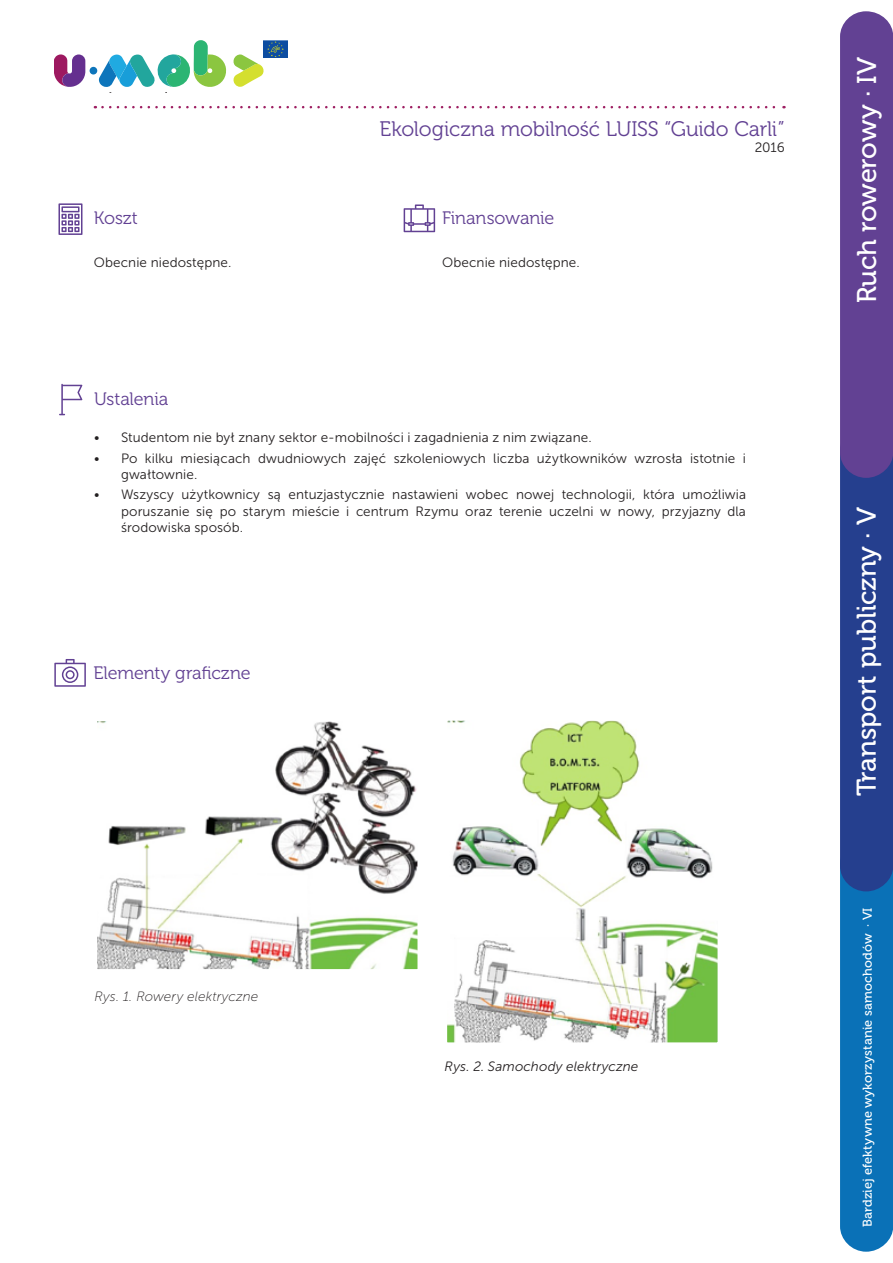
<style>
.page{position:relative;width:893px;height:1263px;background:#fff}
.page>*{position:absolute;margin:0;border:0;box-sizing:border-box;transform-origin:0 0}
.t1{font:27px "Museo 500";letter-spacing:-.01em;color:#fff}
.t2{font:21px "Museo 300";letter-spacing:-.01em;color:#624193}
.t3{font:18px "Museo 300";letter-spacing:-.01em;color:#624193}
.t4{font:13.5px/16.2px "Museo Sans 300";letter-spacing:.005em;color:#231f20}
.t5{font:italic 13.5px "Museo Sans 300";letter-spacing:.01em;color:#231f20}
.t6{font:italic 13.5px "Museo Sans 100";letter-spacing:.01em;color:#231f20}
.t7{font:12.75px "Museo 500";letter-spacing:.01em;color:#fff}
</style>
<div class="page">
<svg style="left:54px;top:54px;width:31px;height:33px"></svg>
<svg style="left:233px;top:54px;width:31px;height:33px"></svg>
<div style="left:90px;top:67px;width:7px;height:8px;background:#0d75bb;border-radius:50%"></div>
<img style="left:263px;top:40px;width:25px;height:18px">
<svg style="left:99px;top:40px;width:128px;height:53px"></svg>
<svg style="left:59px;top:384px;width:23px;height:31px"></svg>
<svg style="left:54px;top:659px;width:32px;height:28px"></svg>
<svg style="left:58px;top:203px;width:24px;height:32px"></svg>
<svg style="left:404px;top:204px;width:31px;height:28px"></svg>
<div style="left:840px;top:838px;width:53px;height:414px;background:#0a71b7;border-radius:26px"></div>
<div style="left:840px;top:425px;width:53px;height:466px;background:#253f8e;border-radius:26px"></div>
<div style="left:840px;top:11px;width:53px;height:467px;background:#624193;border-radius:26px"></div>
<img style="left:98px;top:722px;width:318px;height:246px">
<img style="left:449px;top:722px;width:267px;height:319px">
<div style="left:445px;top:718px;width:275px;height:327px;border:3px solid #fff"></div>
<svg style="left:102px;top:106px;width:682px;height:2px"></svg>
<p class="t2" style="left:380px;top:117px;width:407px">Ekologiczna mobilność LUISS “Guido Carli”</p>
<p class="t4" style="left:755px;top:139px;width:31px">2016</p>
<p class="t3" style="left:94px;top:208px;width:45px">Koszt</p>
<p class="t3" style="left:442px;top:208px;width:114px">Finansowanie</p>
<p class="t4" style="left:94px;top:255px;width:139px">Obecnie niedostępne.</p>
<p class="t4" style="left:442px;top:255px;width:139px">Obecnie niedostępne.</p>
<p class="t3" style="left:94px;top:389px;width:76px">Ustalenia</p>
<p class="t4" style="left:94px;top:430px;width:499px">• Studentom nie był znany sektor e-mobilności i zagadnienia z nim związane.</p>
<p class="t4" style="left:121px;top:450px;width:626px;text-indent:-27px">• Po kilku miesiącach dwudniowych zajęć szkoleniowych liczba użytkowników wzrosła istotnie i gwałtownie.</p>
<p class="t4" style="left:121px;top:487px;width:626px;text-align:justify;text-indent:-27px">• Wszyscy użytkownicy są entuzjastycznie nastawieni wobec nowej technologii, która umożliwia poruszanie się po starym mieście i centrum Rzymu oraz terenie uczelni w nowy, przyjazny dla środowiska sposób.</p>
<p class="t3" style="left:93px;top:663px;width:159px">Elementy graficzne</p>
<p class="t6" style="left:94px;top:990px;width:165px">Rys. 1. Rowery elektryczne</p>
<p class="t5" style="left:445px;top:1059px;width:195px">Rys. 2. Samochody elektryczne</p>
<p class="t1" style="left:852px;top:303px;width:248px;rotate:-90deg">Ruch rowerowy · IV</p>
<p class="t1" style="left:852px;top:796px;width:291px;rotate:-90deg">Transport publiczny · V</p>
<p class="t7" style="left:860px;top:1227px;width:321px;rotate:-90deg">Bardziej efektywne wykorzystanie samochodów · VI</p>
</div>
